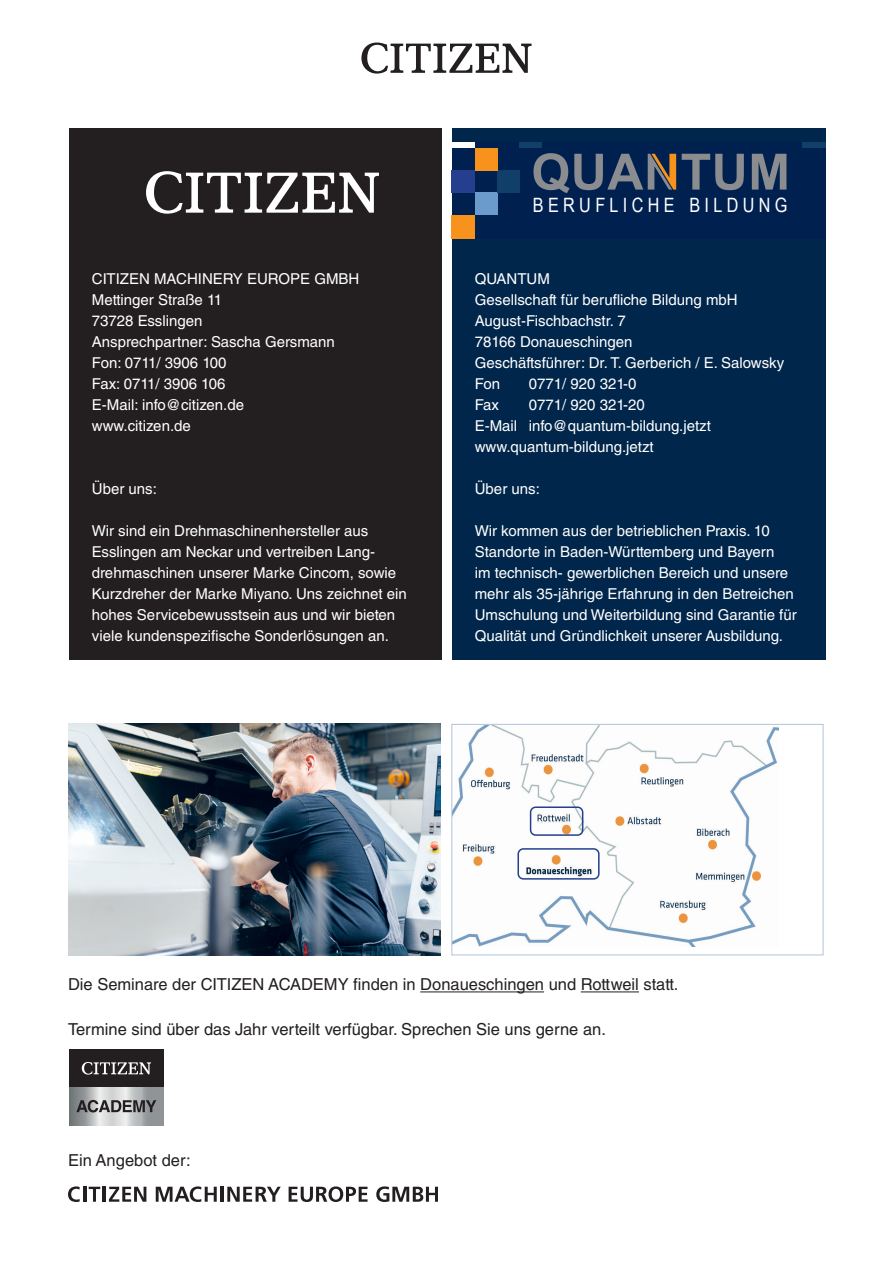
<style>
.page{position:relative;width:893px;height:1263px;background:#fff}
.page>*{position:absolute;margin:0;border:0;box-sizing:border-box;transform-origin:0 0}
.t1{font:19.8px "Arial Narrow";letter-spacing:.22em;color:#fff}
.t2{font:16.5px "Helvetica LT Std";color:#231f20}
.t3{font:15px/21px "Helvetica LT Std";color:#fff}
</style>
<div class="page">
<div style="left:69px;top:129px;width:372px;height:531px;background:#231f20"></div>
<svg style="left:146px;top:171px;width:233px;height:43px"></svg>
<div style="left:452px;top:129px;width:373px;height:531px;background:#00264b"></div>
<div style="left:452px;top:142px;width:373px;height:97px;background:#00214f"></div>
<svg style="left:752px;top:154px;width:34px;height:36px"></svg>
<svg style="left:682px;top:154px;width:62px;height:36px"></svg>
<svg style="left:533px;top:153px;width:143px;height:40px"></svg>
<div style="left:475px;top:193px;width:22px;height:22px;background:#6b9acc"></div>
<div style="left:452px;top:170px;width:23px;height:23px;background:#253f8e"></div>
<div style="left:497px;top:170px;width:23px;height:23px;background:#103f6a"></div>
<div style="left:520px;top:142px;width:22px;height:6px;background:#103f6a"></div>
<div style="left:802px;top:142px;width:23px;height:6px;background:#103f6a"></div>
<div style="left:452px;top:142px;width:23px;height:6px;background:#fff"></div>
<div style="left:452px;top:215px;width:23px;height:24px;background:#f7931d"></div>
<div style="left:475px;top:148px;width:22px;height:22px;background:#f7931d"></div>
<svg style="left:361px;top:43px;width:170px;height:31px"></svg>
<svg style="left:289px;top:1186px;width:79px;height:16px"></svg>
<svg style="left:376px;top:1186px;width:62px;height:16px"></svg>
<svg style="left:68px;top:1186px;width:12px;height:16px"></svg>
<hr style="left:83px;top:1187px;width:3px;height:15px;background:#231f20">
<svg style="left:89px;top:1187px;width:11px;height:15px"></svg>
<hr style="left:103px;top:1187px;width:3px;height:15px;background:#231f20">
<svg style="left:109px;top:1187px;width:37px;height:15px"></svg>
<svg style="left:156px;top:1186px;width:61px;height:16px"></svg>
<hr style="left:221px;top:1187px;width:3px;height:15px;background:#231f20">
<svg style="left:227px;top:1186px;width:54px;height:16px"></svg>
<hr style="left:420px;top:991px;width:124px;height:1px;background:#231f20">
<hr style="left:581px;top:991px;width:58px;height:1px;background:#231f20">
<img style="left:68px;top:724px;width:372px;height:231px">
<img style="left:453px;top:726px;width:325px;height:220px">
<div style="left:451px;top:724px;width:372px;height:231px;border:1px solid #afc4d9"></div>
<div style="left:530px;top:806px;width:53px;height:30px;border:2px solid #253f8e;border-radius:5px"></div>
<div style="left:517px;top:848px;width:83px;height:32px;border:2px solid #253f8e;border-radius:5px"></div>
<div style="left:69px;top:1049px;width:95px;height:38px;background:#231f20"></div>
<svg style="left:82px;top:1062px;width:69px;height:12px"></svg>
<svg style="left:69px;top:1087px;width:95px;height:38px;background:#b0b3b4"></svg>
<svg style="left:76px;top:1100px;width:80px;height:12px"></svg>
<p class="t3" style="left:92px;top:268px;width:269px">CITIZEN MACHINERY EUROPE GMBH</p>
<p class="t3" style="left:92px;top:289px;width:132px">Mettinger Straße 11</p>
<p class="t3" style="left:92px;top:310px;width:112px">73728 Esslingen</p>
<p class="t3" style="left:92px;top:331px;width:244px">Ansprechpartner: Sascha Gersmann</p>
<p class="t3" style="left:92px;top:352px;width:136px">Fon: 0711/ 3906 100</p>
<p class="t3" style="left:92px;top:373px;width:135px">Fax: 0711/ 3906 106</p>
<p class="t3" style="left:92px;top:394px;width:154px">E-Mail: info@citizen.de</p>
<p class="t3" style="left:92px;top:415px;width:100px">www.citizen.de</p>
<p class="t3" style="left:92px;top:478px;width:67px">Über uns:</p>
<p class="t3" style="left:92px;top:520px;width:278px">Wir sind ein Drehmaschinenhersteller aus</p>
<p class="t3" style="left:92px;top:541px;width:316px">Esslingen am Neckar und vertreiben Lang&shy;drehmaschinen unserer Marke Cincom, sowie Kurzdreher der Marke Miyano. Uns zeichnet ein hohes Servicebewusstsein aus und wir bieten viele kundenspezifische Sonderlösungen an.</p>
<p class="t1" style="left:533px;top:191px;width:256px">BERUFLICHE BILDUNG</p>
<p class="t3" style="left:475px;top:268px;width:264px">QUANTUM<br>Gesellschaft für berufliche Bildung mbH</p>
<p class="t3" style="left:475px;top:310px;width:152px">August-Fischbachstr. 7</p>
<p class="t3" style="left:475px;top:331px;width:159px">78166 Donaueschingen</p>
<p class="t3" style="left:475px;top:352px;width:311px">Geschäftsführer: Dr. T. Gerberich / E. Salowsky</p>
<p class="t3" style="left:475px;top:373px;width:27px">Fon</p>
<p class="t3" style="left:529px;top:373px;width:109px">0771/ 920 321-0</p>
<p class="t3" style="left:475px;top:394px;width:26px">Fax</p>
<p class="t3" style="left:529px;top:394px;width:117px">0771/ 920 321-20</p>
<p class="t3" style="left:475px;top:415px;width:238px">E-Mail info@quantum-bildung.jetzt</p>
<p class="t3" style="left:475px;top:436px;width:180px">www.quantum-bildung.jetzt</p>
<p class="t3" style="left:475px;top:478px;width:67px">Über uns:</p>
<p class="t3" style="left:475px;top:520px;width:323px">Wir kommen aus der betrieblichen Praxis. 10<br>Standorte in Baden-Württemberg und Bayern<br>im technisch- gewerblichen Bereich und unsere mehr als 35-jährige Erfahrung in den Betreichen Umschulung und Weiterbildung sind Garantie für Qualität und Gründlichkeit unserer Ausbildung.</p>
<p class="t2" style="left:68px;top:975px;width:612px">Die Seminare der CITIZEN ACADEMY finden in Donaueschingen und Rottweil statt.</p>
<p class="t2" style="left:68px;top:1020px;width:539px">Termine sind über das Jahr verteilt verfügbar. Sprechen Sie uns gerne an.</p>
<p class="t2" style="left:68px;top:1150px;width:124px">Ein Angebot der:</p>
</div>
